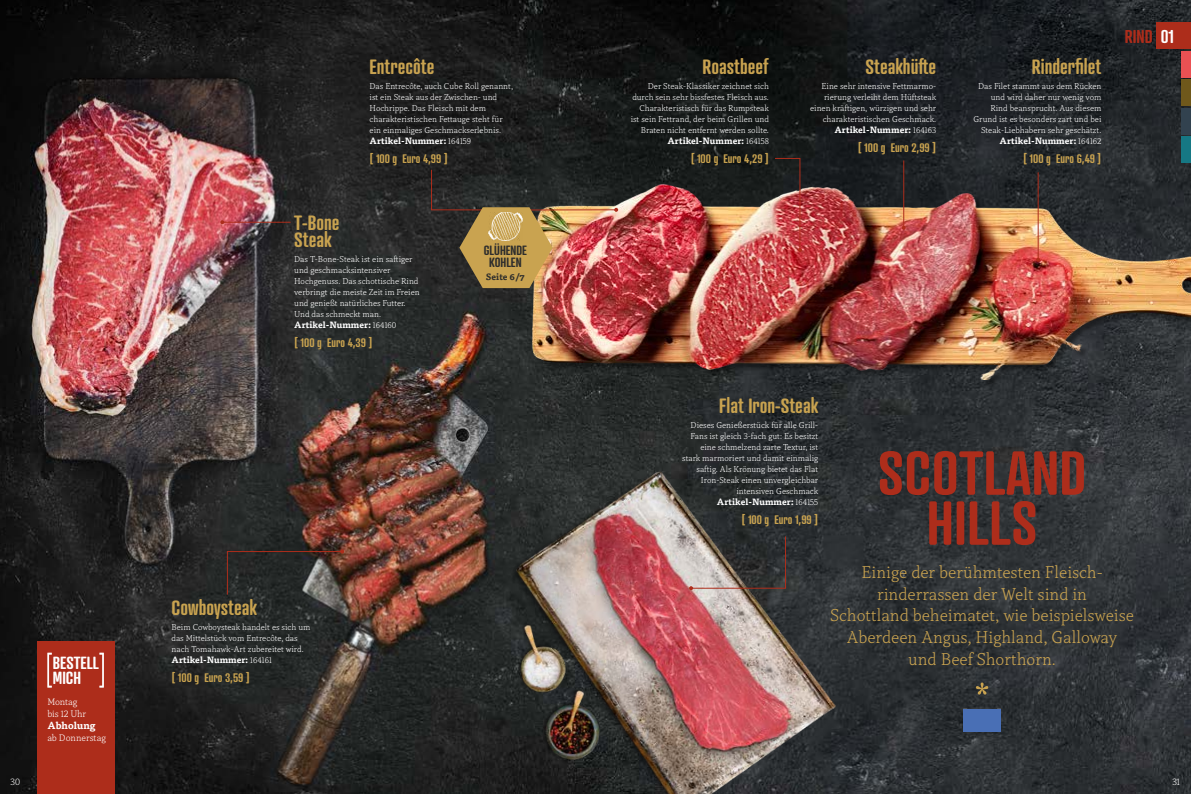
<style>
.page{position:relative;width:1191px;height:794px;background:#fff}
.page>*{position:absolute;margin:0;border:0;box-sizing:border-box;transform-origin:0 0}
.t1{font:600 60px/50px "Atrament";letter-spacing:.01em;color:#ad2d1b;text-align:center}
.t2{font:600 20px/17px "Atrament";color:#c9a350}
.t3{font:300 18px/21.6px "Capitolina";color:#c9a350;text-align:center}
.t4{font:600 18px "Atrament";color:#ad2d1b}
.t5{font:600 17px/14.5px "Atrament";color:#fff}
.t6{font:600 13px/12px "Atrament";color:#2d2d2c;text-align:center}
.t7{font:600 12px "Atrament";color:#c9a350}
.t8{font:300 10px/12px "Capitolina";letter-spacing:-.005em;color:#fff}
.t9{font:700 10px "Tisa Pro";color:#fff}
.t10{font:300 9px/11px "Capitolina";color:#fff;text-align:right}
.t11{font:700 9px "Tisa Pro";color:#fff}
.t12{font:700 9px "Tisa Pro";color:#2d2d2c}
.s1{font-family:"Capitolina";font-weight:300}
.s2{color:#fff}
</style>
<div class="page">
<img style="left:0;top:0;width:1191px;height:794px">
<div style="left:534px;top:186px;width:657px;height:202px;background:#000;opacity:.39"></div>
<img style="left:508px;top:170px;width:683px;height:209px">
<img style="left:481px;top:425px;width:398px;height:369px">
<svg style="left:689px;top:535px;width:97px;height:55px;background:#68625f"></svg>
<svg style="left:344px;top:433px;width:90px;height:23px;background:#542f22"></svg>
<div style="left:683px;top:145px;width:90px;height:23px;background:#161918"></div>
<div style="left:37px;top:641px;width:77px;height:153px;background:#ad2d1b"></div>
<hr style="left:222px;top:222px;width:69px;height:1px;background:#ad2d1b">
<svg style="left:220px;top:220px;width:4px;height:4px"></svg>
<svg style="left:975px;top:682px;width:13px;height:13px"></svg>
<div style="left:963px;top:709px;width:38px;height:22px;background:#496fb5"></div>
<hr style="left:903px;top:160px;width:1px;height:68px;background:#ad2d1b">
<svg style="left:901px;top:226px;width:4px;height:4px"></svg>
<hr style="left:1037px;top:172px;width:1px;height:88px;background:#ad2d1b">
<svg style="left:1036px;top:258px;width:4px;height:4px"></svg>
<svg style="left:774px;top:157px;width:28px;height:95px;background:#8a4444"></svg>
<svg style="left:47px;top:652px;width:5px;height:35px"></svg>
<svg style="left:99px;top:652px;width:5px;height:35px"></svg>
<svg style="left:226px;top:549px;width:118px;height:46px;background:#3c3734"></svg>
<img style="left:430px;top:169px;width:188px;height:119px">
<img style="left:488px;top:213px;width:34px;height:27px">
<div style="left:1181px;top:51px;width:10px;height:26px;background:#ea5153"></div>
<div style="left:1156px;top:23px;width:35px;height:26px;background:#ad2d1b"></div>
<div style="left:1181px;top:80px;width:10px;height:26px;background:#6f581b"></div>
<div style="left:1181px;top:108px;width:10px;height:27px;background:#32424f"></div>
<div style="left:1181px;top:137px;width:10px;height:26px;background:#167884"></div>
<h2 class="t2" style="left:369px;top:58px;width:66px">Entrecôte</h2>
<p class="t10" style="left:369px;top:81px;width:145px;text-align:left">Das Entrecôte, auch Cube Roll genannt, ist ein Steak aus der Zwischen- und Hochrippe. Das Fleisch mit dem charakteristischen Fettauge steht für ein einmaliges Geschmackserlebnis.</p>
<p class="t11" style="left:369px;top:134px;width:103px">Artikel-Nummer: <span class="s1">164159</span></p>
<h3 class="t7" style="left:369px;top:151px;width:80px">[ 100 g Euro 4,99 ]</h3>
<h2 class="t2" style="left:294px;top:214px;width:47px">T-Bone<br>Steak</h2>
<p class="t10" style="left:294px;top:254px;width:127px;text-align:left">Das T-Bone-Steak ist ein saftiger und geschmacksintensiver<br>Hochgenuss. Das schottische Rind verbringt die meiste Zeit im Freien und genießt natürliches Futter.<br>Und das schmeckt man.</p>
<p class="t11" style="left:294px;top:317px;width:104px">Artikel-Nummer: <span class="s1">164160</span></p>
<h3 class="t7" style="left:294px;top:335px;width:80px">[ 100 g Euro 4,39 ]</h3>
<h3 class="t6" style="left:484px;top:244px;width:45px">GLÜHENDE<br>KOHLEN</h3>
<p class="t12" style="left:486px;top:270px;width:40px">Seite 6/7</p>
<h3 class="t5" style="left:53px;top:655px;width:48px">BESTELL<br>MICH</h3>
<p class="t8" style="left:47px;top:696px;width:40px">Montag bis 12 Uhr</p>
<p class="t9" style="left:47px;top:717px;width:50px">Abholung</p>
<p class="t8" style="left:47px;top:732px;width:60px">ab Donnerstag</p>
<h2 class="t2" style="left:171px;top:599px;width:87px">Cowboysteak</h2>
<p class="t10" style="left:171px;top:622px;width:140px;text-align:left">Beim Cowboysteak handelt es sich um das Mittelstück vom Entrecôte, das nach Tomahawk-Art zubereitet wird.</p>
<p class="t11" style="left:171px;top:652px;width:102px">Artikel-Nummer: <span class="s1">164161</span></p>
<h3 class="t7" style="left:171px;top:670px;width:80px">[ 100 g Euro 3,59 ]</h3>
<h2 class="t2" style="left:702px;top:58px;width:68px">Roastbeef</h2>
<p class="t10" style="left:630px;top:81px;width:140px">Der Steak-Klassiker zeichnet sich durch sein sehr bissfestes Fleisch aus.<br>Charakteristisch für das Rumpsteak ist sein Fettrand, der beim Grillen und Braten nicht entfernt werden sollte.</p>
<p class="t11" style="left:667px;top:134px;width:103px">Artikel-Nummer: <span class="s1">164158</span></p>
<h3 class="t7" style="left:690px;top:151px;width:80px">[ 100 g Euro 4,29 ]</h3>
<h2 class="t2" style="left:865px;top:58px;width:72px">Steakhüfte</h2>
<p class="t10" style="left:810px;top:81px;width:128px">Eine sehr intensive Fettmarmo&shy;rierung verleiht dem Hüftsteak einen kräftigen, würzigen und sehr charakteristischen Geschmack.</p>
<p class="t11" style="left:834px;top:123px;width:103px">Artikel-Nummer: <span class="s1">164163</span></p>
<h3 class="t7" style="left:858px;top:140px;width:80px">[ 100 g Euro 2,99 ]</h3>
<h2 class="t2" style="left:1032px;top:58px;width:71px">Rinderfilet</h2>
<p class="t10" style="left:973px;top:81px;width:129px">Das Filet stammt aus dem Rücken und wird daher nur wenig vom<br>Rind beansprucht. Aus diesem<br>Grund ist es besonders zart und bei<br>Steak-Liebhabern sehr geschätzt.</p>
<p class="t11" style="left:999px;top:134px;width:103px">Artikel-Nummer: <span class="s1">164162</span></p>
<h3 class="t7" style="left:1023px;top:151px;width:80px">[ 100 g Euro 6,49 ]</h3>
<h3 class="t4" style="left:1125px;top:25px;width:50px">RIND <span class="s2">01</span></h3>
<h2 class="t2" style="left:719px;top:397px;width:100px">Flat Iron-Steak</h2>
<p class="t10" style="left:682px;top:420px;width:138px">Dieses Genießerstück für alle Grill-Fans ist gleich 3-fach gut: Es besitzt eine schmelzend zarte Textur, ist stark marmoriert und damit einmalig saftig. Als Krönung bietet das Flat Iron-Steak einen unvergleichbar intensiven Geschmack</p>
<p class="t11" style="left:717px;top:495px;width:103px">Artikel-Nummer: <span class="s1">164155</span></p>
<h3 class="t7" style="left:741px;top:512px;width:78px">[ 100 g Euro 1,99 ]</h3>
<h1 class="t1" style="left:878px;top:447px;width:210px">SCOTLAND<br>HILLS</h1>
<h3 class="t3" style="left:830px;top:562px;width:305px">Einige der berühmtesten Fleisch&shy;rinderrassen der Welt sind in<br>Schottland beheimatet, wie beispielsweise Aberdeen Angus, Highland, Galloway<br>und Beef Shorthorn.</h3>
<p class="t8" style="left:11px;top:775px;width:11px">30</p>
<p class="t8" style="left:1172px;top:775px;width:9px">31</p>
</div>
